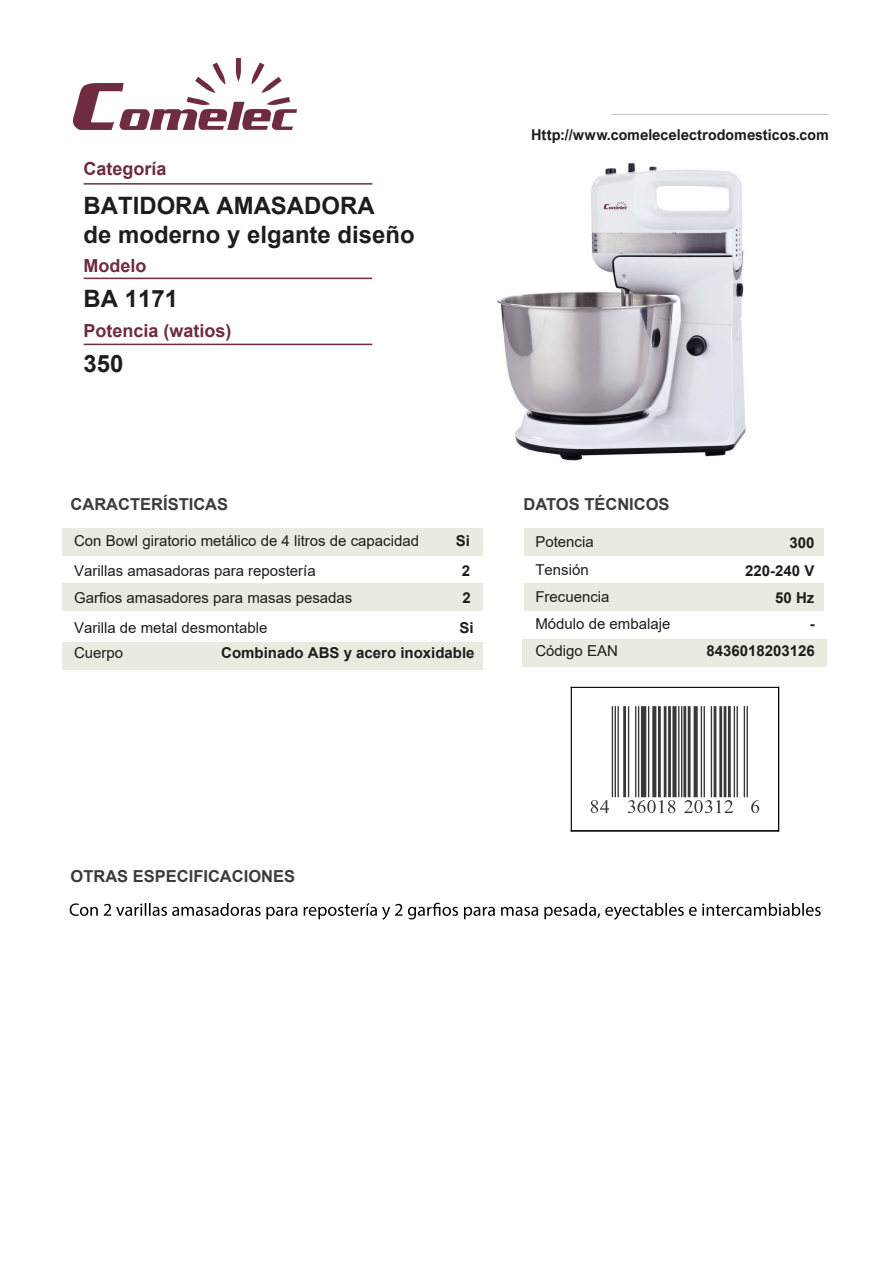
<style>
.page{position:relative;width:893px;height:1263px;background:#fff}
.page>*{position:absolute;margin:0;border:0;box-sizing:border-box;transform-origin:0 0}
.t1{font:700 23.85px/28.7px "Arial";color:#1d1d1b}
.t2{font:700 18px "Arial";color:#6f2c3f}
.t3{font:700 16.5px "Arial";color:#3c3c3b}
.t4{font:15px/28.5px "Arial";color:#1d1d1b}
.t5{font:700 15px/28.5px "Arial";color:#1d1d1b;text-align:right}
.t6{font:700 15px "Arial Nova";color:#1d1d1b}
</style>
<div class="page">
<div style="left:63px;top:528px;width:420px;height:28px;background:#eaeae0"></div>
<div style="left:63px;top:583px;width:420px;height:28px;background:#eaeae0"></div>
<div style="left:63px;top:642px;width:420px;height:28px;background:#eaeae0"></div>
<div style="left:522px;top:639px;width:305px;height:28px;background:#eaeae0"></div>
<img style="left:73px;top:58px;width:223px;height:72px">
<hr style="left:84px;top:183px;width:288px;height:2px;background:#6f2c3f">
<hr style="left:84px;top:278px;width:288px;height:1px;background:#6f2c3f">
<hr style="left:84px;top:344px;width:288px;height:1px;background:#6f2c3f">
<div style="left:524px;top:528px;width:299px;height:28px;background:#eaeae0"></div>
<div style="left:524px;top:583px;width:299px;height:28px;background:#eaeae0"></div>
<svg style="left:70px;top:903px;width:751px;height:17px"></svg>
<img style="left:497px;top:163px;width:249px;height:298px">
<svg style="left:571px;top:687px;width:208px;height:144px"></svg>
<p class="t2" style="left:84px;top:156px;width:85px">Categoría</p>
<h1 class="t1" style="left:84px;top:192px;width:333px">BATIDORA AMASADORA<br>de moderno y elgante diseño</h1>
<p class="t2" style="left:84px;top:253px;width:65px">Modelo</p>
<h1 class="t1" style="left:84px;top:285px;width:96px">BA 1171</h1>
<p class="t2" style="left:84px;top:318px;width:150px">Potencia (watios)</p>
<h1 class="t1" style="left:84px;top:349px;width:41px">350</h1>
<p class="t3" style="left:70px;top:492px;width:159px">CARACTERÍSTICAS</p>
<p class="t4" style="left:74px;top:526px;width:347px">Con Bowl giratorio metálico de 4 litros de capacidad</p>
<p class="t5" style="left:456px;top:526px;width:16px">Si</p>
<p class="t4" style="left:74px;top:556px;width:243px">Varillas amasadoras para repostería</p>
<p class="t5" style="left:462px;top:556px;width:10px">2</p>
<p class="t4" style="left:74px;top:583px;width:280px">Garfios amasadores para masas pesadas</p>
<p class="t5" style="left:462px;top:583px;width:10px">2</p>
<p class="t4" style="left:74px;top:613px;width:195px">Varilla de metal desmontable</p>
<p class="t5" style="left:459px;top:613px;width:16px">Si</p>
<p class="t4" style="left:74px;top:638px;width:51px">Cuerpo</p>
<p class="t5" style="left:221px;top:639px;width:255px">Combinado ABS y acero inoxidable</p>
<p class="t6" style="left:531px;top:126px;width:299px">Http://www.comelecelectrodomesticos.com</p>
<p class="t3" style="left:524px;top:492px;width:148px">DATOS TÉCNICOS</p>
<p class="t4" style="left:535px;top:527px;width:60px">Potencia<br>Tensión</p>
<p class="t4" style="left:535px;top:583px;width:76px">Frecuencia</p>
<p class="t5" style="left:745px;top:528px;width:71px">300<br>220-240 V</p>
<p class="t5" style="left:775px;top:584px;width:41px">50 Hz</p>
<p class="t4" style="left:535px;top:609px;width:137px">Módulo de embalaje</p>
<p class="t5" style="left:810px;top:610px;width:6px">-</p>
<p class="t4" style="left:535px;top:636px;width:84px">Código EAN</p>
<p class="t5" style="left:706px;top:637px;width:110px">8436018203126</p>
<p class="t3" style="left:70px;top:865px;width:226px">OTRAS ESPECIFICACIONES</p>
</div>
